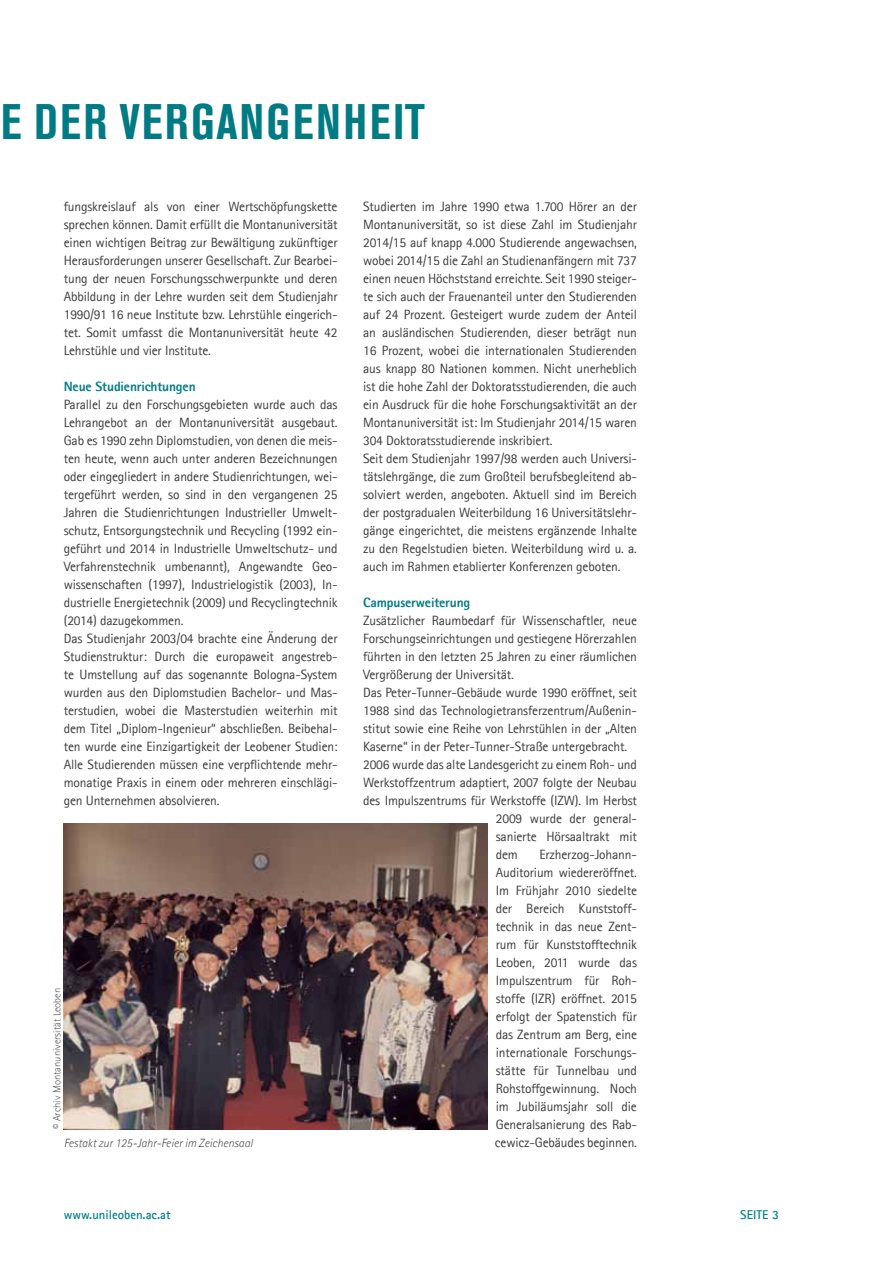
<style>
.page{position:relative;width:893px;height:1263px;background:#fff}
.page>*{position:absolute;margin:0;border:0;box-sizing:border-box;transform-origin:0 0}
.t1{font:700 condensed 49.5px "Akzidenz Grotesk BE";color:#007b84}
.t2{font:13.5px/18px "Agfa Rotis Sans Serif";letter-spacing:-.01em;color:#3d3c3e;text-align:justify}
.t3{font:800 13.5px "Agfa Rotis Sans Serif";letter-spacing:-.01em;color:#007b84}
.t4{font:700 12.75px "Agfa Rotis Sans Serif";color:#00838c}
.t5{font:italic 300 12px "Agfa Rotis Sans Serif";color:#525254}
.t6{font:300 10.5px "Agfa Rotis Sans Serif";color:#565659}
</style>
<div class="page">
<img style="left:64px;top:823px;width:423px;height:306px">
<h1 class="t1" style="left:1px;top:94px;width:315px">E DER VERGANGENHEIT</h1>
<p class="t2" style="left:64px;top:197px;width:275px">fungskreislauf als von einer Wertschöpfungskette sprechen können. Damit erfüllt die Montanuniversität einen wichtigen Beitrag zur Bewältigung zukünftiger Herausforderungen unserer Gesellschaft. Zur Bearbei&shy;tung der neuen Forschungsschwerpunkte und deren Abbildung in der Lehre wurden seit dem Studienjahr 1990/91 16 neue Institute bzw. Lehrstühle eingerich&shy;tet. Somit umfasst die Montanuniversität heute 42<br>Lehrstühle und vier Institute.</p>
<p class="t3" style="left:64px;top:378px;width:133px">Neue Studienrichtungen</p>
<p class="t2" style="left:64px;top:395px;width:275px;text-align:left">Parallel zu den Forschungsgebieten wurde auch das Lehrangebot an der Montanuniversität ausgebaut.<br>Gab es 1990 zehn Diplomstudien, von denen die meis&shy;ten heute, wenn auch unter anderen Bezeichnungen oder eingegliedert in andere Studienrichtungen, wei&shy;tergeführt werden, so sind in den vergangenen 25<br>Jahren die Studienrichtungen Industrieller Umwelt&shy;schutz, Entsorgungstechnik und Recycling (1992 ein&shy;geführt und 2014 in Industrielle Umweltschutz- und Verfahrenstechnik umbenannt), Angewandte Geo&shy;wissenschaften (1997), Industrielogistik (2003), In&shy;dustrielle Energietechnik (2009) und Recyclingtechnik (2014) dazugekommen.<br>Das Studienjahr 2003/04 brachte eine Änderung der Studienstruktur: Durch die europaweit angestreb&shy;te Umstellung auf das sogenannte Bologna-System wurden aus den Diplomstudien Bachelor- und Mas&shy;terstudien, wobei die Masterstudien weiterhin mit dem Titel „Diplom-Ingenieur“ abschließen. Beibehal&shy;ten wurde eine Einzigartigkeit der Leobener Studien:<br>Alle Studierenden müssen eine verpflichtende mehr&shy;monatige Praxis in einem oder mehreren einschlägi&shy;gen Unternehmen absolvieren.</p>
<p class="t6" style="left:51px;top:1129px;width:143px;rotate:-90deg">© Archiv Montanuniversität Leoben</p>
<p class="t2" style="left:363px;top:197px;width:275px;text-align:left">Studierten im Jahre 1990 etwa 1.700 Hörer an der Montanuniversität, so ist diese Zahl im Studienjahr 2014/15 auf knapp 4.000 Studierende angewachsen, wobei 2014/15 die Zahl an Studienanfängern mit 737 einen neuen Höchststand erreichte. Seit 1990 steiger&shy;te sich auch der Frauenanteil unter den Studierenden auf 24 Prozent. Gesteigert wurde zudem der Anteil an ausländischen Studierenden, dieser beträgt nun 16 Prozent, wobei die internationalen Studierenden aus knapp 80 Nationen kommen. Nicht unerheblich ist die hohe Zahl der Doktoratsstudierenden, die auch ein Ausdruck für die hohe Forschungsaktivität an der Montanuniversität ist: Im Studienjahr 2014/15 waren 304 Doktoratsstudierende inskribiert.<br>Seit dem Studienjahr 1997/98 werden auch Universi&shy;tätslehrgänge, die zum Großteil berufsbegleitend ab&shy;solviert werden, angeboten. Aktuell sind im Bereich der postgradualen Weiterbildung 16 Universitätslehr&shy;gänge eingerichtet, die meistens ergänzende Inhalte zu den Regelstudien bieten. Weiterbildung wird u. a. auch im Rahmen etablierter Konferenzen geboten.</p>
<p class="t3" style="left:363px;top:594px;width:109px">Campuserweiterung</p>
<p class="t2" style="left:363px;top:611px;width:275px">Zusätzlicher Raumbedarf für Wissenschaftler, neue</p>
<p class="t2" style="left:363px;top:629px;width:275px">Forschungseinrichtungen und gestiegene Hörerzahlen</p>
<p class="t2" style="left:363px;top:647px;width:275px">führten in den letzten 25 Jahren zu einer räumlichen</p>
<p class="t2" style="left:363px;top:665px;width:152px">Vergrößerung der Universität.</p>
<p class="t2" style="left:363px;top:683px;width:275px">Das Peter-Tunner-Gebäude wurde 1990 eröffnet, seit</p>
<p class="t2" style="left:363px;top:701px;width:275px">1988 sind das Technologietransferzentrum/Außenin-</p>
<p class="t2" style="left:363px;top:719px;width:275px">stitut sowie eine Reihe von Lehrstühlen in der „Alten</p>
<p class="t2" style="left:363px;top:737px;width:265px">Kaserne“ in der Peter-Tunner-Straße untergebracht.</p>
<p class="t2" style="left:363px;top:755px;width:275px">2006 wurde das alte Landesgericht zu einem Roh- und</p>
<p class="t2" style="left:363px;top:773px;width:275px">Werkstoffzentrum adaptiert, 2007 folgte der Neubau</p>
<p class="t2" style="left:363px;top:791px;width:275px">des Impulszentrums für Werkstoffe (IZW). Im Herbst</p>
<p class="t2" style="left:496px;top:809px;width:143px">2009 wurde der general-</p>
<p class="t2" style="left:496px;top:827px;width:143px">sanierte Hörsaaltrakt mit</p>
<p class="t2" style="left:496px;top:845px;width:24px">dem</p>
<p class="t2" style="left:496px;top:845px;width:143px;text-indent:44px">Erzherzog-Johann-Auditorium wiedereröffnet.<br>Im Frühjahr 2010 siedelte der Bereich Kunststoff&shy;technik in das neue Zent&shy;rum für Kunststofftechnik Leoben, 2011 wurde das Impulszentrum für Roh&shy;stoffe (IZR) eröffnet. 2015 erfolgt der Spatenstich für das Zentrum am Berg, eine internationale Forschungs&shy;stätte für Tunnelbau und Rohstoffgewinnung. Noch im Jubiläumsjahr soll die Generalsanierung des Rab-</p>
<p class="t5" style="left:64px;top:1136px;width:191px">Festakt zur 125-Jahr-Feier im Zeichensaal</p>
<p class="t2" style="left:495px;top:1133px;width:144px">cewicz-Gebäudes beginnen.</p>
<p class="t4" style="left:64px;top:1207px;width:108px">www.unileoben.ac.at</p>
<p class="t4" style="left:740px;top:1207px;width:40px">SEITE 3</p>
</div>
